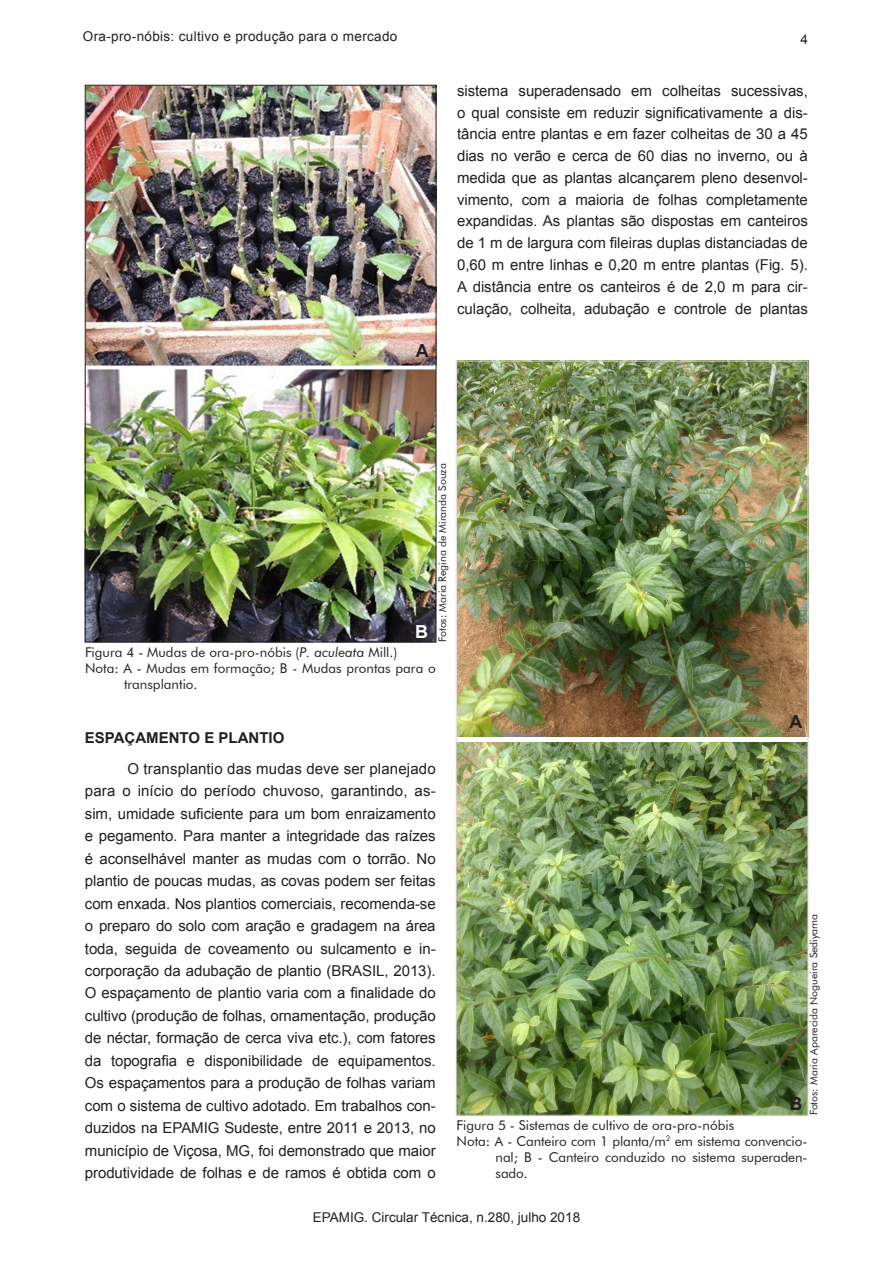
<style>
.page{position:relative;width:893px;height:1263px;background:#fff}
.page>*{position:absolute;margin:0;border:0;box-sizing:border-box;transform-origin:0 0}
.CT_-_tx_figura{font:700 18px "Arial";color:#231f20}
.CT_-_tx_figura-2{font:700 18px "Arial";color:#fff}
.CT_-_texto{font:15px/22.5px "Arial";letter-spacing:-.005em;color:#231f20;text-align:justify}
.CT_-_1_titulos{font:700 15px "Arial";color:#231f20}
.CT_-_tx_figura-3{font:13.5px/16.2px "Futura BT";color:#231f20}
.t1{font:13.5px "Arial";letter-spacing:.025em;color:#231f20}
.t2{font:13.5px "Arial";color:#231f20}
.CT_-_autor_fotos{font:10.5px "Futura BT";color:#231f20}
.s1{font-style:italic}
</style>
<div class="page">
<img style="left:87px;top:87px;width:347px;height:278px">
<img style="left:87px;top:370px;width:347px;height:270px">
<img style="left:458px;top:363px;width:348px;height:374px">
<img style="left:458px;top:742px;width:348px;height:371px">
<p class="t1" style="left:83px;top:27px;width:316px">Ora-pro-nóbis: cultivo e produção para o mercado</p>
<p class="CT_-_tx_figura" style="left:416px;top:339px;width:14px">A</p>
<p class="t1" style="left:800px;top:30px;width:9px">4</p>
<p class="CT_-_texto" style="left:457px;top:80px;width:352px;line-height:21.8px">sistema superadensado em colheitas sucessivas, o qual consiste em reduzir significativamente a dis&shy;tância entre plantas e em fazer colheitas de 30 a 45 dias no verão e cerca de 60 dias no inverno, ou à medida que as plantas alcançarem pleno desenvol&shy;vimento, com a maioria de folhas completamente expandidas. As plantas são dispostas em canteiros de 1 m de largura com fileiras duplas distanciadas de 0,60 m entre linhas e 0,20 m entre plantas (Fig. 5).</p>
<p class="CT_-_texto" style="left:457px;top:276px;width:352px;line-height:21.8px">A distância entre os canteiros é de 2,0 m para cir&shy;culação, colheita, adubação e controle de plantas</p>
<p class="CT_-_tx_figura-2" style="left:415px;top:620px;width:14px">B</p>
<p class="CT_-_autor_fotos" style="left:436px;top:642px;width:180px;rotate:-90deg">Fotos: Maria Regina de Miranda Souza</p>
<p class="CT_-_tx_figura-3" style="left:85px;top:644px;width:314px">Figura 4 - Mudas de ora-pro-nóbis (<span class="s1">P. aculeata</span> Mill.)</p>
<p class="CT_-_tx_figura-3" style="left:124px;top:660px;width:313px;text-indent:-39px">Nota: A - Mudas em formação; B - Mudas prontas para o transplantio.</p>
<p class="CT_-_1_titulos" style="left:85px;top:728px;width:201px">ESPAÇAMENTO E PLANTIO</p>
<p class="CT_-_texto" style="left:85px;top:758px;width:352px;text-indent:43px">O transplantio das mudas deve ser planejado para o início do período chuvoso, garantindo, as&shy;sim, umidade suficiente para um bom enraizamento e pegamento. Para manter a integridade das raízes é aconselhável manter as mudas com o torrão. No plantio de poucas mudas, as covas podem ser feitas com enxada. Nos plantios comerciais, recomenda-se o preparo do solo com aração e gradagem na área toda, seguida de coveamento ou sulcamento e in&shy;corporação da adubação de plantio (BRASIL, 2013).<br>O espaçamento de plantio varia com a finalidade do cultivo (produção de folhas, ornamentação, produção de néctar, formação de cerca viva etc.), com fatores da topografia e disponibilidade de equipamentos.<br>Os espaçamentos para a produção de folhas variam com o sistema de cultivo adotado. Em trabalhos con&shy;duzidos na EPAMIG Sudeste, entre 2011 e 2013, no município de Viçosa, MG, foi demonstrado que maior produtividade de folhas e de ramos é obtida com o</p>
<p class="CT_-_tx_figura" style="left:789px;top:710px;width:14px">A</p>
<p class="CT_-_autor_fotos" style="left:807px;top:1115px;width:203px;rotate:-90deg">Fotos: Maria Aparecida Nogueira Sediyama</p>
<p class="CT_-_tx_figura" style="left:789px;top:1092px;width:14px">B</p>
<p class="CT_-_tx_figura-3" style="left:457px;top:1116px;width:279px">Figura 5 - Sistemas de cultivo de ora-pro-nóbis</p>
<p class="CT_-_tx_figura-3" style="left:496px;top:1133px;width:313px;text-align:justify;text-indent:-39px">Nota: A - Canteiro com 1 planta/m<sup>2</sup> em sistema convencio&shy;nal; B - Canteiro conduzido no sistema superaden&shy;sado.</p>
<p class="t2" style="left:313px;top:1208px;width:269px">EPAMIG. Circular Técnica, n.280, julho 2018</p>
</div>
